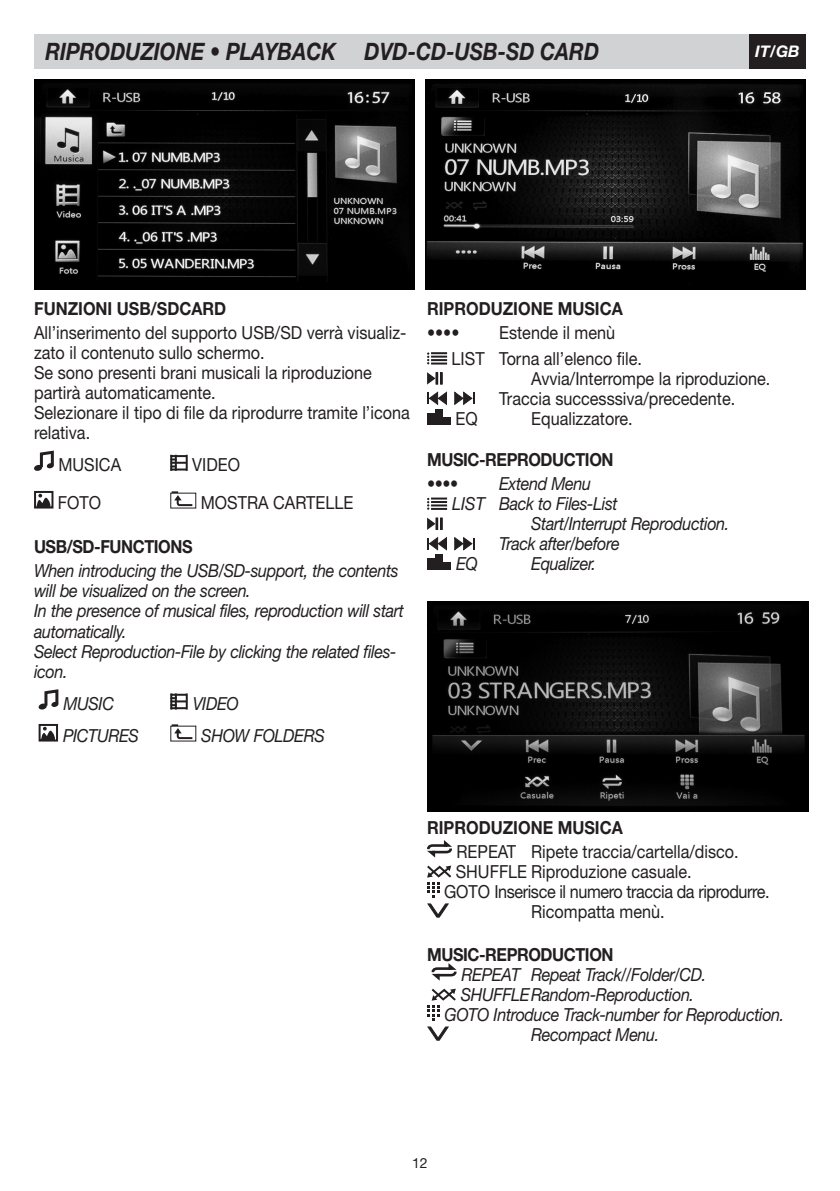
<style>
.page{position:relative;width:840px;height:1191px;background:#fff}
.page>*{position:absolute;margin:0;border:0;box-sizing:border-box;transform-origin:0 0}
.t1{font:italic 700 24px "Helvetica Neue";color:#231f20;scale:.85 1}
.t2{font:18px/20px "Helvetica Neue";color:#231f20;scale:.9 1}
.t3{font:italic 18px/20px "Helvetica Neue";letter-spacing:-.025em;color:#231f20;scale:.9 1}
.t4{font:700 18px "Helvetica Neue";color:#231f20;scale:.9 1}
.t5{font:700 18px "Helvetica Neue";letter-spacing:-.025em;color:#231f20;scale:.9 1}
.t6{font:18px "Helvetica Neue";letter-spacing:-.025em;color:#231f20;scale:.9 1}
.t7{font:italic 700 16px "Helvetica Neue";color:#fff}
.t8{font:14px "Helvetica Neue";color:#231f20}
</style>
<div class="page">
<div style="left:34px;top:34px;width:771px;height:34px;background:#d1d2d4"></div>
<div style="left:748px;top:34px;width:57px;height:34px;background:#231f20"></div>
<img style="left:425px;top:79px;width:379px;height:210px">
<img style="left:427px;top:601px;width:381px;height:210px">
<svg style="left:427px;top:352px;width:20px;height:12px"></svg>
<svg style="left:427px;top:372px;width:15px;height:12px"></svg>
<svg style="left:427px;top:392px;width:47px;height:28px"></svg>
<hr style="left:427px;top:421px;width:24px;height:3px;background:#231f20">
<svg style="left:427px;top:497px;width:20px;height:13px"></svg>
<svg style="left:427px;top:517px;width:15px;height:13px"></svg>
<svg style="left:427px;top:537px;width:47px;height:29px"></svg>
<hr style="left:427px;top:566px;width:24px;height:4px;background:#231f20">
<svg style="left:427px;top:840px;width:25px;height:17px"></svg>
<svg style="left:427px;top:865px;width:25px;height:53px"></svg>
<svg style="left:431px;top:963px;width:26px;height:17px"></svg>
<svg style="left:427px;top:988px;width:29px;height:53px"></svg>
<img style="left:34px;top:79px;width:380px;height:210px">
<svg style="left:34px;top:450px;width:20px;height:21px"></svg>
<svg style="left:170px;top:455px;width:18px;height:16px"></svg>
<div style="left:34px;top:491px;width:19px;height:17px;border:2px solid #231f20"></div>
<svg style="left:36px;top:494px;width:14px;height:13px"></svg>
<div style="left:170px;top:492px;width:26px;height:16px;border:1px solid #231f20"></div>
<svg style="left:171px;top:491px;width:23px;height:16px"></svg>
<svg style="left:38px;top:689px;width:21px;height:21px"></svg>
<svg style="left:170px;top:693px;width:18px;height:16px"></svg>
<div style="left:39px;top:724px;width:19px;height:17px;border:2px solid #231f20"></div>
<svg style="left:41px;top:726px;width:14px;height:14px"></svg>
<svg style="left:172px;top:724px;width:22px;height:16px"></svg>
<h1 class="t1" style="left:45px;top:37px;width:652px">RIPRODUZIONE • PLAYBACK DVD-CD-USB-SD CARD</h1>
<p class="t7" style="left:754px;top:42px;width:46px">IT/GB</p>
<p class="t4" style="left:34px;top:297px;width:215px">FUNZIONI USB/SDCARD</p>
<p class="t2" style="left:34px;top:322px;width:419px">All’inserimento del supporto USB/SD verrà visualiz&shy;zato il contenuto sullo schermo.<br>Se sono presenti brani musicali la riproduzione partirà automaticamente.<br>Selezionare il tipo di file da riprodurre tramite l’icona relativa.</p>
<p class="t2" style="left:58px;top:454px;width:71px">MUSICA</p>
<p class="t2" style="left:192px;top:454px;width:55px">VIDEO</p>
<p class="t2" style="left:58px;top:492px;width:50px">FOTO</p>
<p class="t2" style="left:201px;top:492px;width:171px">MOSTRA CARTELLE</p>
<p class="t5" style="left:34px;top:536px;width:177px">USB/SD-FUNCTIONS</p>
<p class="t3" style="left:34px;top:561px;width:412px">When introducing the USB/SD-support, the contents will be visualized on the screen.<br>In the presence of musical files, reproduction will start automatically.<br>Select Reproduction-File by clicking the related files&shy;icon.</p>
<p class="t3" style="left:63px;top:693px;width:58px">MUSIC</p>
<p class="t3" style="left:193px;top:693px;width:53px">VIDEO</p>
<p class="t3" style="left:63px;top:725px;width:86px">PICTURES</p>
<p class="t3" style="left:201px;top:725px;width:139px">SHOW FOLDERS</p>
<p class="t4" style="left:427px;top:297px;width:219px">RIPRODUZIONE MUSICA</p>
<p class="t2" style="left:427px;top:322px;width:37px">••••</p>
<p class="t2" style="left:451px;top:319px;width:213px;line-height:25.6px;text-indent:48px">Estende il menù<br>LIST Torna all’elenco file.</p>
<p class="t2" style="left:499px;top:368px;width:302px;text-indent:32px">Avvia/Interrompe la riproduzione.<br>Traccia successsiva/precedente.</p>
<p class="t2" style="left:455px;top:408px;width:26px">EQ</p>
<p class="t2" style="left:531px;top:408px;width:114px">Equalizzatore.</p>
<p class="t5" style="left:427px;top:448px;width:208px">MUSIC-REPRODUCTION</p>
<p class="t3" style="left:427px;top:473px;width:36px">••••</p>
<p class="t3" style="left:499px;top:473px;width:104px">Extend Menu</p>
<p class="t3" style="left:452px;top:493px;width:185px">LIST Back to Files-List</p>
<p class="t3" style="left:531px;top:513px;width:221px">Start/Interrupt Reproduction.</p>
<p class="t3" style="left:499px;top:533px;width:135px">Track after/before</p>
<p class="t3" style="left:456px;top:553px;width:26px">EQ</p>
<p class="t3" style="left:531px;top:553px;width:73px">Equalizer.</p>
<p class="t4" style="left:427px;top:816px;width:219px">RIPRODUZIONE MUSICA</p>
<p class="t2" style="left:456px;top:841px;width:315px">REPEAT Ripete traccia/cartella/disco.</p>
<p class="t2" style="left:455px;top:861px;width:263px">SHUFFLE Riproduzione casuale.</p>
<p class="t6" style="left:444px;top:880px;width:363px">GOTO Inserisce il numero traccia da riprodurre.</p>
<p class="t2" style="left:531px;top:901px;width:150px">Ricompatta menù.</p>
<p class="t5" style="left:427px;top:943px;width:209px">MUSIC-REPRODUCTION</p>
<p class="t3" style="left:461px;top:964px;width:273px">REPEAT Repeat Track//Folder/CD.</p>
<p class="t3" style="left:460px;top:984px;width:261px">SHUFFLERandom-Reproduction.</p>
<p class="t3" style="left:444px;top:1004px;width:379px">GOTO Introduce Track-number for Reproduction.</p>
<p class="t3" style="left:531px;top:1024px;width:144px">Recompact Menu.</p>
<p class="t8" style="left:412px;top:1154px;width:17px">12</p>
</div>
